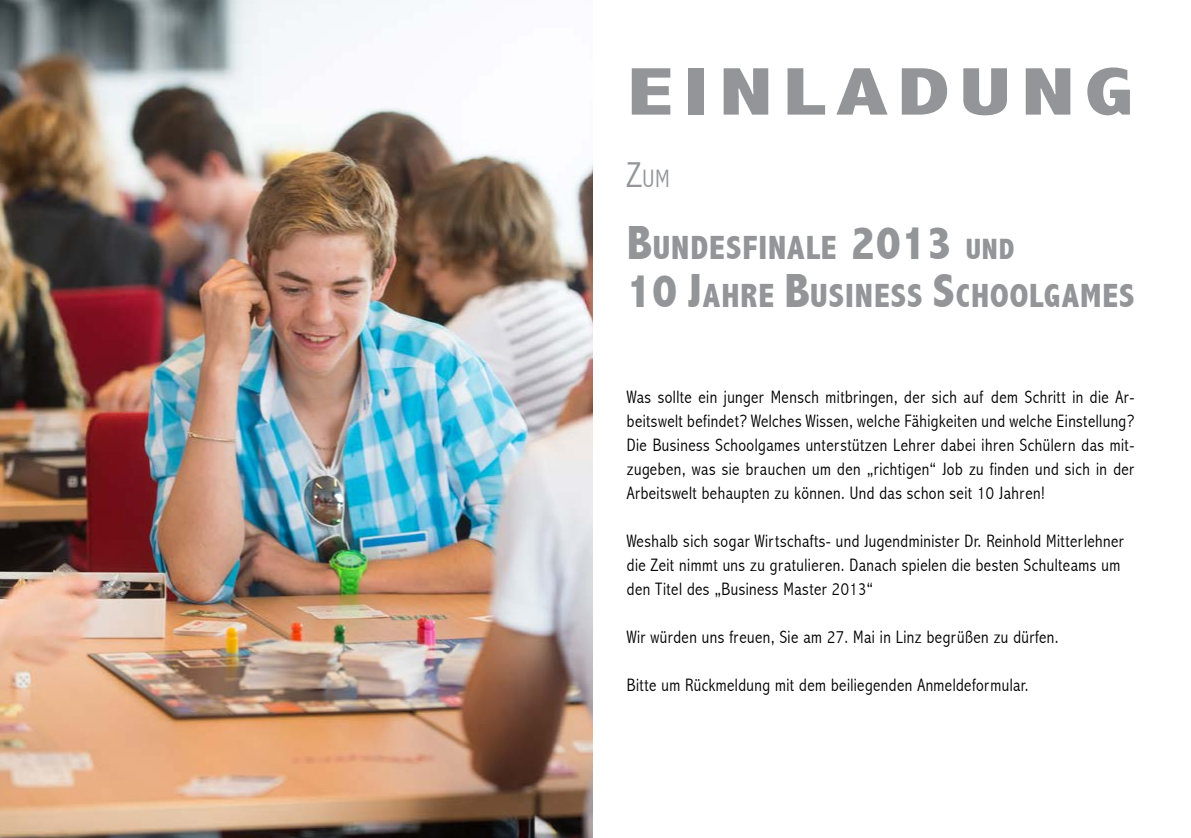
<style>
.page{position:relative;width:1191px;height:838px;background:#fff}
.page>*{position:absolute;margin:0;border:0;box-sizing:border-box;transform-origin:0 0}
.t1{font:800 condensed 68px "Abadi";letter-spacing:.1em;color:#939598;scale:1.46 1}
.t2{font:800 condensed 48px "Abadi";color:#939598}
.t3{font:800 condensed 33.6px "Abadi";letter-spacing:.03em;color:#939598}
.t4{font:300 condensed 25.2px "Abadi";color:#939598}
.t5{font:300 condensed 18px/24px "Abadi";letter-spacing:.025em;color:#000;text-align:justify}
.s1{font-size:36px}
.s2{font-size:48px}
.s3{font-size:29.4px}
</style>
<div class="page">
<img style="left:0;top:0;width:592px;height:838px">
<h1 class="t1" style="left:626px;top:52px;width:349px">EINLADUNG</h1>
<h3 class="t4" style="left:626px;top:164px;width:44px"><span class="s1">Z</span>um</h3>
<h3 class="t3" style="left:626px;top:228px;width:45px"><span class="s2">B</span>UNDE</h3>
<h3 class="t3" style="left:726px;top:228px;width:49px">SFINALE</h3>
<h2 class="t2" style="left:850px;top:215px;width:132px">2013 <span class="s3">UND</span></h2>
<h3 class="t3" style="left:626px;top:276px;width:509px"><span class="s2">10 J</span>AHRE <span class="s2">B</span>USINESS <span class="s2">S</span>CHOOLGAMES</h3>
<p class="t5" style="left:626px;top:385px;width:509px">Was sollte ein junger Mensch mitbringen, der sich auf dem Schritt in die Ar&shy;beitswelt befindet? Welches Wissen, welche Fähigkeiten und welche Einstellung?<br>Die Business Schoolgames unterstützen Lehrer dabei ihren Schülern das mit&shy;zugeben, was sie brauchen um den „richtigen“ Job zu finden und sich in der Arbeitswelt behaupten zu können. Und das schon seit 10 Jahren!</p>
<p class="t5" style="left:626px;top:529px;width:498px;text-align:left">Weshalb sich sogar Wirtschafts- und Jugendminister Dr. Reinhold Mitterlehner die Zeit nimmt uns zu gratulieren. Danach spielen die besten Schulteams um den Titel des „Business Master 2013“</p>
<p class="t5" style="left:626px;top:625px;width:433px">Wir würden uns freuen, Sie am 27. Mai in Linz begrüßen zu dürfen.</p>
<p class="t5" style="left:626px;top:673px;width:403px">Bitte um Rückmeldung mit dem beiliegenden Anmeldeformular.</p>
</div>
